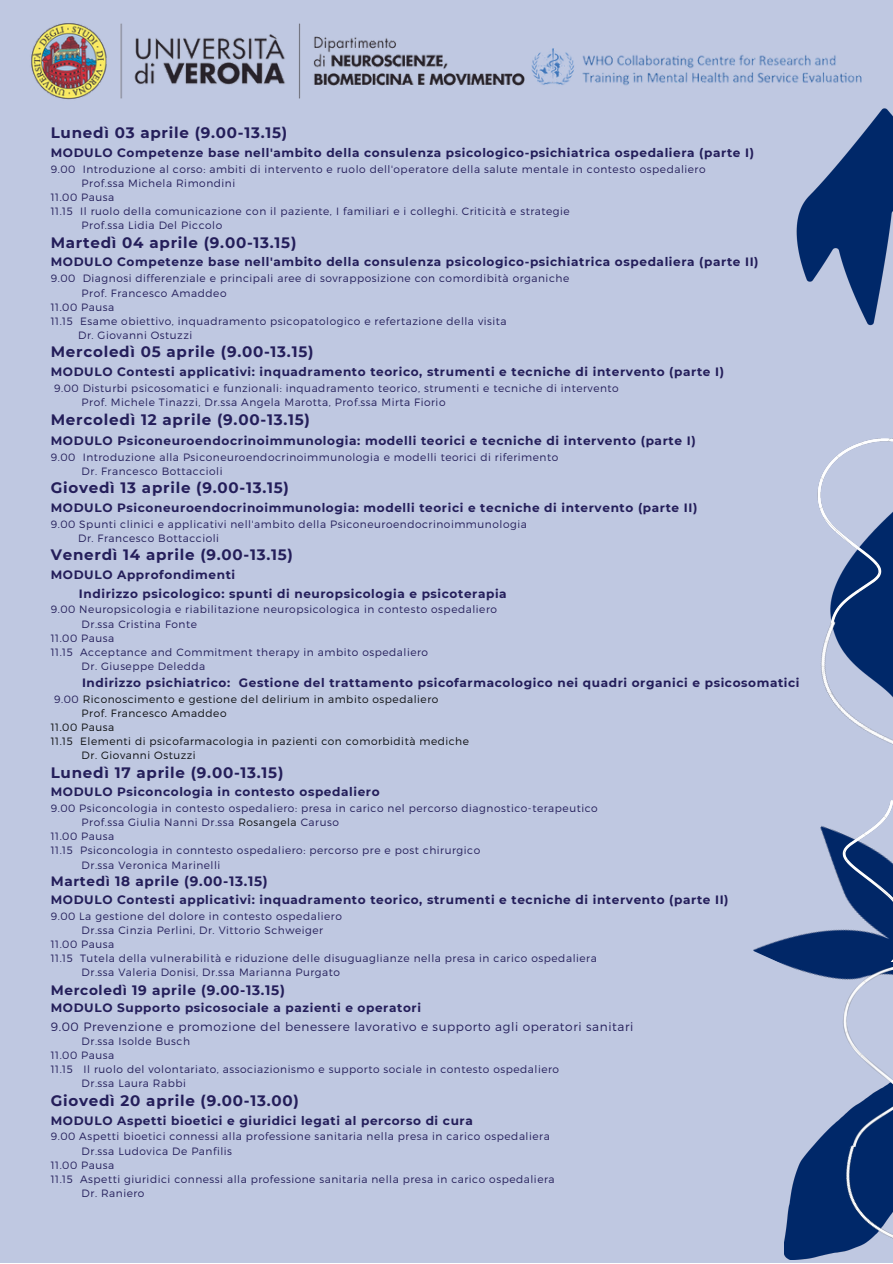
<style>
.page{position:relative;width:893px;height:1264px;background:#fff}
.page>*{position:absolute;margin:0;border:0;box-sizing:border-box;transform-origin:0 0}
.t1{font:700 15.15px "Montserrat";letter-spacing:.05em;color:#241e5a}
.t2{font:700 13.65px "Montserrat";letter-spacing:.05em;color:#241e5a}
.t3{font:700 12.15px/18.6px "Montserrat";letter-spacing:.05em;color:#241e5a}
.t4{font:300 12.15px "Montserrat";letter-spacing:.05em;color:#241e5a}
.t5{font:300 10.65px/14.1px "Montserrat";letter-spacing:.05em;color:#241e5a}
.t6{font:300 10.65px "Montserrat";letter-spacing:.05em;color:#0c0e10}
.s1{color:#241e5a}
.s2{color:#0c0e10}
</style>
<div class="page">
<div style="left:0;top:0;width:892px;height:1262px;background:#bfc8e1"></div>
<img style="left:535px;top:48px;width:327px;height:38px">
<img style="left:31px;top:23px;width:504px;height:77px">
<img style="left:784px;top:1123px;width:51px;height:136px">
<img style="left:753px;top:937px;width:82px;height:42px">
<img style="left:817px;top:438px;width:75px;height:174px">
<img style="left:820px;top:612px;width:72px;height:132px">
<img style="left:791px;top:800px;width:101px;height:161px">
<img style="left:835px;top:959px;width:57px;height:176px">
<img style="left:820px;top:1135px;width:72px;height:124px">
<img style="left:796px;top:108px;width:96px;height:217px">
<h1 class="t1" style="left:51px;top:124px;width:238px">Lunedì 03 aprile (9.00-13.15)</h1>
<p class="t3" style="left:51px;top:143px;width:704px">MODULO Competenze base nell'ambito della consulenza psicologico-psichiatrica ospedaliera (parte I)</p>
<p class="t5" style="left:51px;top:161px;width:656px">9.00 Introduzione al corso: ambiti di intervento e ruolo dell'operatore della salute mentale in contesto ospedaliero</p>
<p class="t5" style="left:82px;top:176px;width:155px">Prof.ssa Michela Rimondini</p>
<p class="t5" style="left:51px;top:190px;width:65px">11.00 Pausa</p>
<p class="t5" style="left:51px;top:204px;width:520px">11.15 Il ruolo della comunicazione con il paziente, I familiari e i colleghi. Criticità e strategie</p>
<p class="t5" style="left:82px;top:218px;width:142px">Prof.ssa Lidia Del Piccolo</p>
<h1 class="t1" style="left:51px;top:233px;width:247px">Martedì 04 aprile (9.00-13.15)</h1>
<p class="t3" style="left:51px;top:253px;width:709px">MODULO Competenze base nell'ambito della consulenza psicologico-psichiatrica ospedaliera (parte II)</p>
<p class="t5" style="left:51px;top:271px;width:520px">9.00 Diagnosi differenziale e principali aree di sovrapposizione con comordibità organiche</p>
<p class="t5" style="left:82px;top:285px;width:146px">Prof. Francesco Amaddeo</p>
<p class="t5" style="left:51px;top:299px;width:65px">11.00 Pausa</p>
<p class="t5" style="left:51px;top:313px;width:457px">11.15 Esame obiettivo, inquadramento psicopatologico e refertazione della visita</p>
<p class="t5" style="left:78px;top:327px;width:116px">Dr. Giovanni Ostuzzi</p>
<h1 class="t1" style="left:51px;top:343px;width:264px">Mercoledì 05 aprile (9.00-13.15)</h1>
<p class="t3" style="left:51px;top:362px;width:674px">MODULO Contesti applicativi: inquadramento teorico, strumenti e tecniche di intervento (parte I)</p>
<p class="t5" style="left:82px;top:380px;width:538px;text-indent:-27px">9.00 Disturbi psicosomatici e funzionali: inquadramento teorico, strumenti e tecniche di intervento<br>Prof. Michele Tinazzi, Dr.ssa Angela Marotta, Prof.ssa Mirta Fiorio</p>
<h1 class="t1" style="left:51px;top:411px;width:261px">Mercoledì 12 aprile (9.00-13.15)</h1>
<p class="t3" style="left:51px;top:431px;width:646px">MODULO Psiconeuroendocrinoimmunologia: modelli teorici e tecniche di intervento (parte I)</p>
<p class="t5" style="left:82px;top:449px;width:478px;text-indent:-31px">9.00 Introduzione alla Psiconeuroendocrinoimmunologia e modelli teorici di riferimento<br>Dr. Francesco Bottaccioli</p>
<h1 class="t1" style="left:51px;top:478px;width:240px">Giovedì 13 aprile (9.00-13.15)</h1>
<p class="t3" style="left:51px;top:498px;width:648px">MODULO Psiconeuroendocrinoimmunologia: modelli teorici e tecniche di intervento (parte II)</p>
<p class="t5" style="left:78px;top:516px;width:450px;text-indent:-27px">9.00 Spunti clinici e applicativi nell'ambito della Psiconeuroendocrinoimmunologia<br>Dr. Francesco Bottaccioli</p>
<h1 class="t1" style="left:51px;top:546px;width:244px">Venerdì 14 aprile (9.00-13.15)</h1>
<p class="t3" style="left:79px;top:565px;width:429px;text-indent:-28px">MODULO Approfondimenti<br>Indirizzo psicologico: spunti di neuropsicologia e psicoterapia</p>
<p class="t5" style="left:51px;top:602px;width:448px">9.00 Neuropsicologia e riabilitazione neuropsicologica in contesto ospedaliero</p>
<p class="t5" style="left:82px;top:616px;width:117px">Dr.ssa Cristina Fonte</p>
<p class="t5" style="left:51px;top:630px;width:65px">11.00 Pausa</p>
<p class="t5" style="left:51px;top:644px;width:379px">11.15 Acceptance and Commitment therapy in ambito ospedaliero</p>
<p class="t5" style="left:82px;top:658px;width:125px">Dr. Giuseppe Deledda</p>
<p class="t3" style="left:82px;top:673px;width:719px">Indirizzo psichiatrico: Gestione del trattamento psicofarmacologico nei quadri organici e psicosomatici</p>
<p class="t6" style="left:54px;top:692px;width:385px"><span class="s1">9.00</span> Riconoscimento e gestione del delirium in ambito ospedaliero</p>
<p class="t6" style="left:82px;top:706px;width:146px">Prof. Francesco Amaddeo</p>
<p class="t6" style="left:51px;top:720px;width:65px">11.00 Pausa</p>
<p class="t6" style="left:51px;top:734px;width:420px">11.15 Elementi di psicofarmacologia in pazienti con comorbidità mediche</p>
<p class="t6" style="left:82px;top:748px;width:116px">Dr. Giovanni Ostuzzi</p>
<h1 class="t1" style="left:51px;top:763px;width:234px">Lunedì 17 aprile (9.00-13.15)</h1>
<p class="t3" style="left:51px;top:782px;width:330px">MODULO Psiconcologia in contesto ospedaliero</p>
<p class="t5" style="left:51px;top:800px;width:548px">9.00 Psiconcologia in contesto ospedaliero: presa in carico nel percorso diagnostico-terapeutico</p>
<p class="t5" style="left:82px;top:814px;width:259px">Prof.ssa Giulia Nanni Dr.ssa <span class="s2">Rosangela</span> Caruso</p>
<p class="t5" style="left:51px;top:828px;width:65px">11.00 Pausa</p>
<p class="t5" style="left:51px;top:843px;width:431px">11.15 Psiconcologia in conntesto ospedaliero: percorso pre e post chirurgico</p>
<p class="t5" style="left:82px;top:857px;width:140px">Dr.ssa Veronica Marinelli</p>
<p class="t2" style="left:51px;top:873px;width:218px">Martedì 18 aprile (9.00-13.15)</p>
<p class="t3" style="left:51px;top:890px;width:679px">MODULO Contesti applicativi: inquadramento teorico, strumenti e tecniche di intervento (parte II)</p>
<p class="t5" style="left:51px;top:908px;width:293px">9.00 La gestione del dolore in contesto ospedaliero</p>
<p class="t5" style="left:82px;top:922px;width:243px">Dr.ssa Cinzia Perlini, Dr. Vittorio Schweiger</p>
<p class="t5" style="left:51px;top:936px;width:65px">11.00 Pausa</p>
<p class="t5" style="left:51px;top:950px;width:547px">11.15 Tutela della vulnerabilità e riduzione delle disuguaglianze nella presa in carico ospedaliera</p>
<p class="t5" style="left:82px;top:964px;width:260px">Dr.ssa Valeria Donisi, Dr.ssa Marianna Purgato</p>
<p class="t2" style="left:51px;top:981px;width:236px">Mercoledì 19 aprile (9.00-13.15)</p>
<p class="t3" style="left:51px;top:998px;width:372px">MODULO Supporto psicosociale a pazienti e operatori</p>
<p class="t4" style="left:51px;top:1018px;width:584px">9.00 Prevenzione e promozione del benessere lavorativo e supporto agli operatori sanitari</p>
<p class="t5" style="left:82px;top:1033px;width:110px">Dr.ssa Isolde Busch</p>
<p class="t5" style="left:51px;top:1047px;width:65px">11.00 Pausa</p>
<p class="t5" style="left:51px;top:1061px;width:510px">11.15 Il ruolo del volontariato, associazionismo e supporto sociale in contesto ospedaliero</p>
<p class="t5" style="left:82px;top:1076px;width:106px">Dr.ssa Laura Rabbi</p>
<h1 class="t1" style="left:51px;top:1091px;width:249px">Giovedì 20 aprile (9.00-13.00)</h1>
<p class="t3" style="left:51px;top:1110px;width:423px">MODULO Aspetti bioetici e giuridici legati al percorso di cura</p>
<p class="t5" style="left:51px;top:1128px;width:500px">9.00 Aspetti bioetici connessi alla professione sanitaria nella presa in carico ospedaliera</p>
<p class="t5" style="left:82px;top:1143px;width:152px">Dr.ssa Ludovica De Panfilis</p>
<p class="t5" style="left:51px;top:1157px;width:65px">11.00 Pausa</p>
<p class="t5" style="left:51px;top:1171px;width:505px">11.15 Aspetti giuridici connessi alla professione sanitaria nella presa in carico ospedaliera</p>
<p class="t5" style="left:82px;top:1185px;width:64px">Dr. Raniero</p>
</div>
